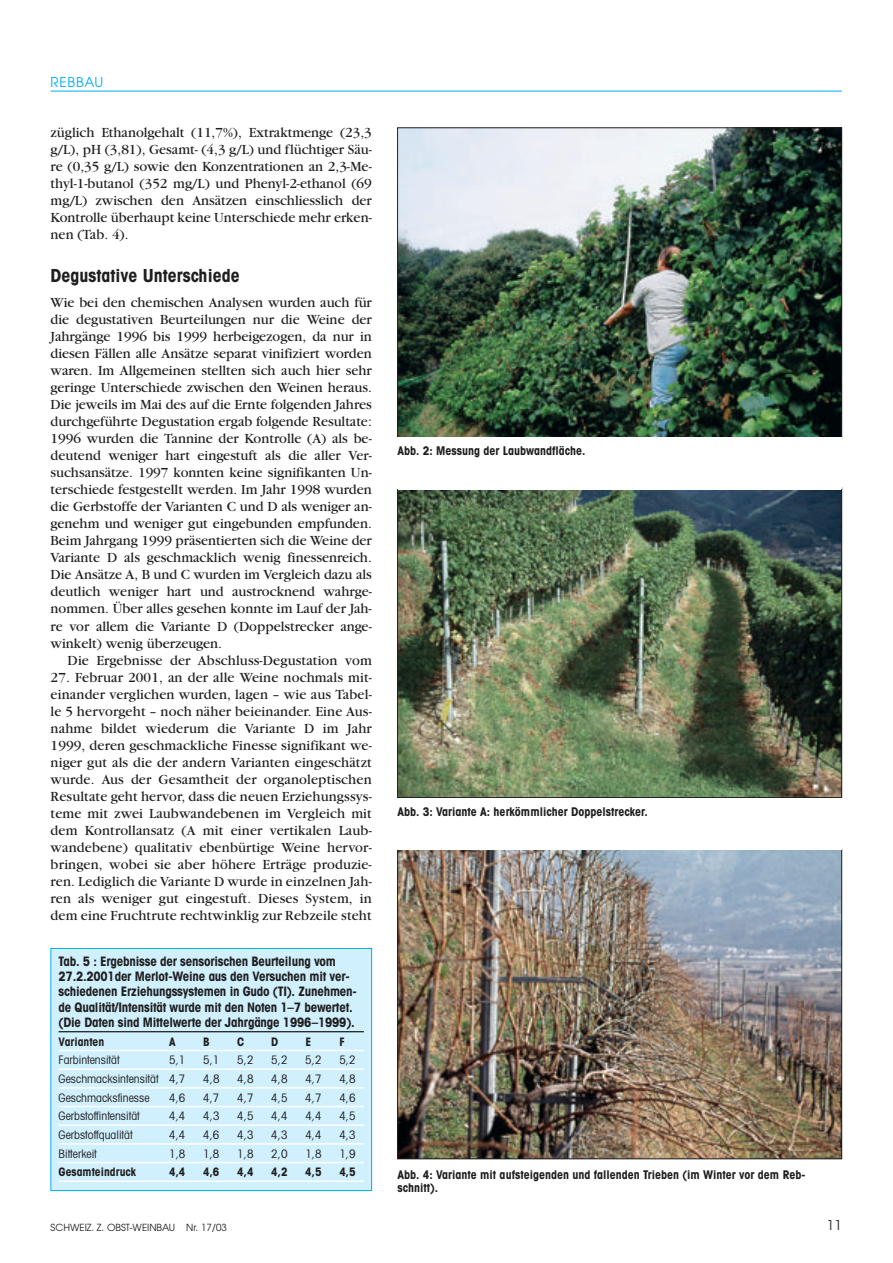
<style>
.page{position:relative;width:893px;height:1263px;background:#fff}
.page>*{position:absolute;margin:0;border:0;box-sizing:border-box;transform-origin:0 0}
.t1{font:700 condensed 18px "Avant Garde";color:#201f20}
.t2{font:14.7px/17px "Garamond";color:#201f20;text-align:justify}
.t3{font:13.5px "Avant Garde";letter-spacing:.055em;color:#00aff0}
.t4{font:13.5px "Avant Garde";color:#201f20}
.t5{font:700 condensed 13.05px/15.3px "Avant Garde";letter-spacing:-.015em;color:#201f20}
.t6{font:700 condensed 12px/12.8px "Avant Garde";color:#201f20}
.t7{font:condensed 11.7px "Avant Garde";color:#201f20}
.t8{font:700 condensed 11.7px "Avant Garde";color:#201f20}
.t9{font:9.75px "Avant Garde";color:#201f20}
</style>
<div class="page">
<hr style="left:51px;top:91px;width:790px;height:1px;background:#00aff0">
<div style="left:51px;top:948px;width:320px;height:243px;background:#d1f0fe"></div>
<hr style="left:59px;top:1031px;width:305px;height:1px;background:#201f20">
<hr style="left:59px;top:1050px;width:305px;height:1px;background:#fff">
<hr style="left:59px;top:1068px;width:305px;height:2px;background:#fff">
<hr style="left:59px;top:1087px;width:305px;height:2px;background:#fff">
<hr style="left:59px;top:1106px;width:305px;height:1px;background:#fff">
<hr style="left:59px;top:1124px;width:305px;height:2px;background:#fff">
<hr style="left:59px;top:1143px;width:305px;height:2px;background:#fff">
<hr style="left:59px;top:1162px;width:305px;height:1px;background:#fff">
<hr style="left:59px;top:1180px;width:305px;height:2px;background:#fff">
<div style="left:51px;top:948px;width:321px;height:243px;border:1px solid #00aff0"></div>
<img style="left:399px;top:130px;width:440px;height:306px">
<div style="left:397px;top:128px;width:444px;height:310px;border:1px solid #201f20"></div>
<img style="left:399px;top:491px;width:440px;height:305px">
<img style="left:399px;top:851px;width:440px;height:306px">
<p class="t3" style="left:51px;top:77px;width:54px">REBBAU</p>
<p class="t2" style="left:51px;top:126px;width:323px">züglich Ethanolgehalt (11,7%), Extraktmenge (23,3 g/L), pH (3,81), Gesamt- (4,3 g/L) und flüchtiger Säu&shy;re (0,35 g/L) sowie den Konzentrationen an 2,3-Me&shy;thyl-1-butanol (352 mg/L) und Phenyl-2-ethanol (69 mg/L) zwischen den Ansätzen einschliesslich der Kontrolle überhaupt keine Unterschiede mehr erken&shy;nen (Tab. 4).</p>
<p class="t1" style="left:51px;top:269px;width:190px">Degustative Unterschiede</p>
<p class="t2" style="left:51px;top:296px;width:323px">Wie bei den chemischen Analysen wurden auch für die degustativen Beurteilungen nur die Weine der Jahrgänge 1996 bis 1999 herbeigezogen, da nur in diesen Fällen alle Ansätze separat vinifiziert worden waren. Im Allgemeinen stellten sich auch hier sehr geringe Unterschiede zwischen den Weinen heraus.<br>Die jeweils im Mai des auf die Ernte folgenden Jahres durchgeführte Degustation ergab folgende Resultate:<br>1996 wurden die Tannine der Kontrolle (A) als be&shy;deutend weniger hart eingestuft als die aller Ver&shy;suchsansätze. 1997 konnten keine signifikanten Un&shy;terschiede festgestellt werden. Im Jahr 1998 wurden die Gerbstoffe der Varianten C und D als weniger an&shy;genehm und weniger gut eingebunden empfunden.<br>Beim Jahrgang 1999 präsentierten sich die Weine der Variante D als geschmacklich wenig finessenreich.<br>Die Ansätze A, B und C wurden im Vergleich dazu als deutlich weniger hart und austrocknend wahrge&shy;nommen. Über alles gesehen konnte im Lauf der Jah&shy;re vor allem die Variante D (Doppelstrecker ange&shy;winkelt) wenig überzeugen.</p>
<p class="t2" style="left:68px;top:653px;width:305px">Die Ergebnisse der Abschluss-Degustation vom</p>
<p class="t2" style="left:51px;top:670px;width:323px">27. Februar 2001, an der alle Weine nochmals mit&shy;einander verglichen wurden, lagen – wie aus Tabel&shy;le 5 hervorgeht – noch näher beieinander. Eine Aus&shy;nahme bildet wiederum die Variante D im Jahr 1999, deren geschmackliche Finesse signifikant we&shy;niger gut als die der andern Varianten eingeschätzt wurde. Aus der Gesamtheit der organoleptischen Resultate geht hervor, dass die neuen Erziehungssys&shy;teme mit zwei Laubwandebenen im Vergleich mit dem Kontrollansatz (A mit einer vertikalen Laub&shy;wandebene) qualitativ ebenbürtige Weine hervor&shy;bringen, wobei sie aber höhere Erträge produzie&shy;ren. Lediglich die Variante D wurde in einzelnen Jah&shy;ren als weniger gut eingestuft. Dieses System, in dem eine Fruchtrute rechtwinklig zur Rebzeile steht</p>
<p class="t5" style="left:59px;top:954px;width:300px">Tab. 5 : Ergebnisse der sensorischen Beurteilung vom 27.2.2001der Merlot-Weine aus den Versuchen mit ver&shy;schiedenen Erziehungssystemen in Gudo (TI). Zunehmen&shy;de Qualität/Intensität wurde mit den Noten 1–7 bewertet. (Die Daten sind Mittelwerte der Jahrgänge 1996–1999).</p>
<p class="t8" style="left:59px;top:1037px;width:47px">Varianten</p>
<p class="t8" style="left:169px;top:1037px;width:8px">A</p>
<p class="t8" style="left:203px;top:1037px;width:8px">B</p>
<p class="t8" style="left:237px;top:1037px;width:9px">C</p>
<p class="t8" style="left:271px;top:1037px;width:9px">D</p>
<p class="t8" style="left:305px;top:1037px;width:7px">E</p>
<p class="t8" style="left:339px;top:1037px;width:7px">F</p>
<p class="t7" style="left:59px;top:1056px;width:63px">Farbintensität</p>
<p class="t7" style="left:169px;top:1056px;width:18px">5,1</p>
<p class="t7" style="left:203px;top:1056px;width:18px">5,1</p>
<p class="t7" style="left:237px;top:1056px;width:18px">5,2</p>
<p class="t7" style="left:271px;top:1056px;width:18px">5,2</p>
<p class="t7" style="left:305px;top:1056px;width:18px">5,2</p>
<p class="t7" style="left:339px;top:1056px;width:18px">5,2</p>
<p class="t7" style="left:59px;top:1074px;width:128px">Geschmacksintensität 4,7</p>
<p class="t7" style="left:203px;top:1074px;width:18px">4,8</p>
<p class="t7" style="left:237px;top:1074px;width:18px">4,8</p>
<p class="t7" style="left:271px;top:1074px;width:18px">4,8</p>
<p class="t7" style="left:305px;top:1074px;width:18px">4,7</p>
<p class="t7" style="left:339px;top:1074px;width:18px">4,8</p>
<p class="t7" style="left:59px;top:1093px;width:92px">Geschmacksfinesse</p>
<p class="t7" style="left:169px;top:1093px;width:18px">4,6</p>
<p class="t7" style="left:203px;top:1093px;width:18px">4,7</p>
<p class="t7" style="left:237px;top:1093px;width:18px">4,7</p>
<p class="t7" style="left:271px;top:1093px;width:18px">4,5</p>
<p class="t7" style="left:305px;top:1093px;width:18px">4,7</p>
<p class="t7" style="left:339px;top:1093px;width:18px">4,6</p>
<p class="t7" style="left:59px;top:1112px;width:83px">Gerbstoffintensität</p>
<p class="t7" style="left:169px;top:1112px;width:18px">4,4</p>
<p class="t7" style="left:203px;top:1112px;width:18px">4,3</p>
<p class="t7" style="left:237px;top:1112px;width:18px">4,5</p>
<p class="t7" style="left:271px;top:1112px;width:18px">4,4</p>
<p class="t7" style="left:305px;top:1112px;width:18px">4,4</p>
<p class="t7" style="left:339px;top:1112px;width:18px">4,5</p>
<p class="t7" style="left:59px;top:1130px;width:76px">Gerbstoffqualität</p>
<p class="t7" style="left:169px;top:1130px;width:18px">4,4</p>
<p class="t7" style="left:203px;top:1130px;width:18px">4,6</p>
<p class="t7" style="left:237px;top:1130px;width:18px">4,3</p>
<p class="t7" style="left:271px;top:1130px;width:18px">4,3</p>
<p class="t7" style="left:305px;top:1130px;width:18px">4,4</p>
<p class="t7" style="left:339px;top:1130px;width:18px">4,3</p>
<p class="t7" style="left:59px;top:1149px;width:40px">Bitterkeit</p>
<p class="t7" style="left:169px;top:1149px;width:18px">1,8</p>
<p class="t7" style="left:203px;top:1149px;width:18px">1,8</p>
<p class="t7" style="left:237px;top:1149px;width:18px">1,8</p>
<p class="t7" style="left:271px;top:1149px;width:18px">2,0</p>
<p class="t7" style="left:305px;top:1149px;width:18px">1,8</p>
<p class="t7" style="left:339px;top:1149px;width:18px">1,9</p>
<p class="t8" style="left:59px;top:1168px;width:79px">Gesamteindruck</p>
<p class="t8" style="left:169px;top:1168px;width:18px">4,4</p>
<p class="t8" style="left:203px;top:1168px;width:18px">4,6</p>
<p class="t8" style="left:237px;top:1168px;width:18px">4,4</p>
<p class="t8" style="left:271px;top:1168px;width:18px">4,2</p>
<p class="t8" style="left:305px;top:1168px;width:18px">4,5</p>
<p class="t8" style="left:339px;top:1168px;width:18px">4,5</p>
<p class="t6" style="left:397px;top:445px;width:189px">Abb. 2: Messung der Laubwandfläche.</p>
<p class="t6" style="left:397px;top:806px;width:252px">Abb. 3: Variante A: herkömmlicher Doppelstrecker.</p>
<p class="t6" style="left:397px;top:1169px;width:409px">Abb. 4: Variante mit aufsteigenden und fallenden Trieben (im Winter vor dem Reb&shy;schnitt).</p>
<p class="t9" style="left:51px;top:1223px;width:178px">SCHWEIZ. Z. OBST-WEINBAU Nr. 17/03</p>
<p class="t4" style="left:827px;top:1220px;width:16px">11</p>
</div>
